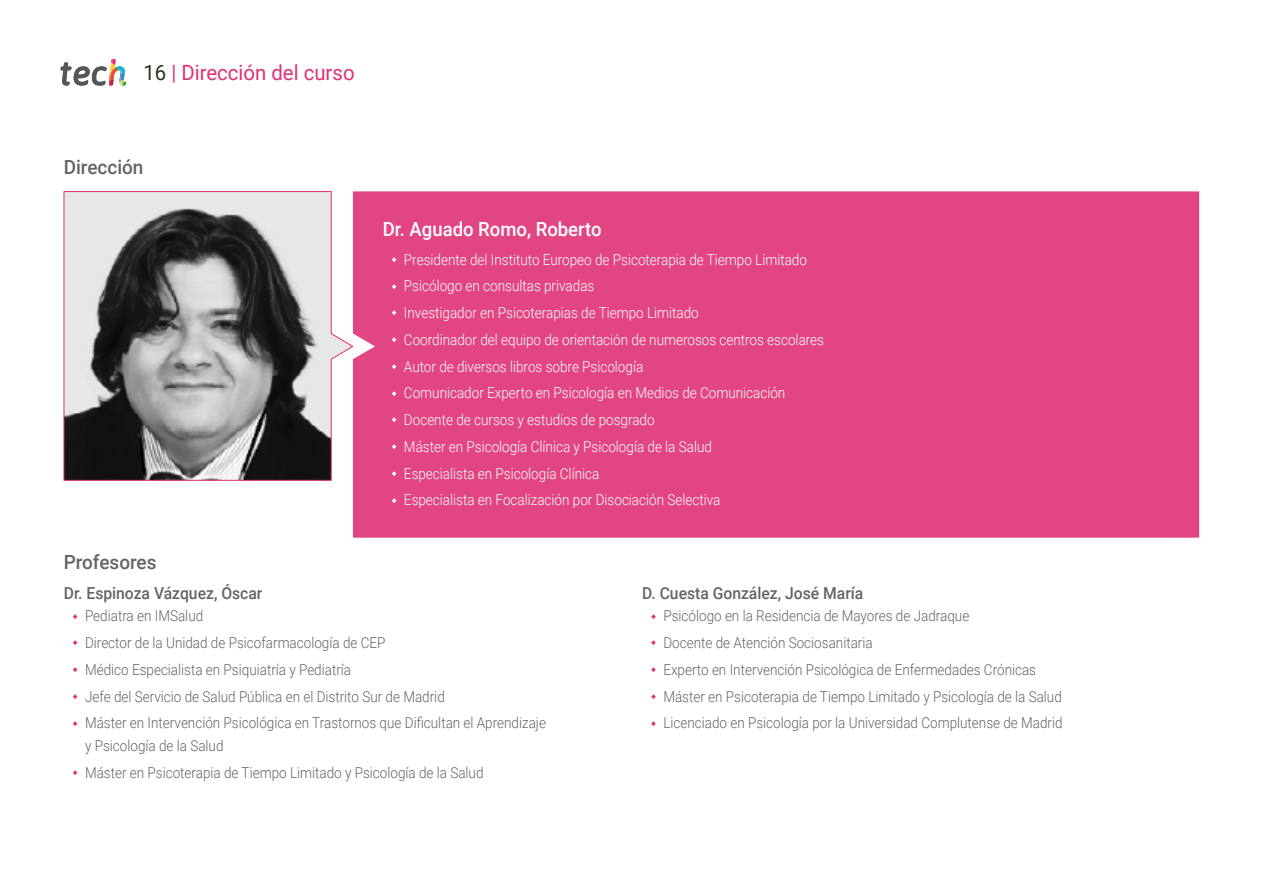
<style>
.page{position:relative;width:1263px;height:893px;background:#fff}
.page>*{position:absolute;margin:0;border:0;box-sizing:border-box;transform-origin:0 0}
.t1{font:21px "Roboto";color:#df3174}
.t2{font:500 19.5px "Roboto";color:#fff;scale:.95 1}
.t3{font:500 19.5px "Roboto";color:#61646a}
.t4{font:500 16.5px "Roboto";color:#61646a;scale:.95 1}
.t5{font:300 15px/26.7px "Roboto";color:#61646a;scale:.9 1}
.t6{font:300 15px/26.7px "Roboto";color:#fff;scale:.9 1}
.s1{color:#312e20}
</style>
<div class="page">
<div style="left:353px;top:191px;width:846px;height:347px;background:#e24682"></div>
<svg style="left:64px;top:191px;width:289px;height:290px;background:#8e8c8d"></svg>
<svg style="left:61px;top:59px;width:65px;height:27px"></svg>
<svg style="left:392px;top:257px;width:5px;height:5px"></svg>
<svg style="left:392px;top:284px;width:5px;height:5px"></svg>
<svg style="left:392px;top:310px;width:5px;height:5px"></svg>
<svg style="left:392px;top:337px;width:5px;height:5px"></svg>
<svg style="left:392px;top:364px;width:5px;height:5px"></svg>
<svg style="left:392px;top:391px;width:5px;height:5px"></svg>
<svg style="left:392px;top:417px;width:5px;height:5px"></svg>
<svg style="left:392px;top:444px;width:5px;height:5px"></svg>
<svg style="left:392px;top:471px;width:5px;height:5px"></svg>
<svg style="left:392px;top:498px;width:5px;height:5px"></svg>
<h1 class="t1" style="left:144px;top:57px;width:213px"><span class="s1">16</span> | Dirección del curso</h1>
<h2 class="t3" style="left:64px;top:154px;width:81px">Dirección</h2>
<h2 class="t3" style="left:64px;top:549px;width:94px">Profesores</h2>
<h2 class="t2" style="left:383px;top:215px;width:232px">Dr. Aguado Romo, Roberto</h2>
<p class="t6" style="left:404px;top:245px;width:468px">Presidente del Instituto Europeo de Psicoterapia de Tiempo Limitado Psicólogo en consultas privadas<br>Investigador en Psicoterapias de Tiempo Limitado<br>Coordinador del equipo de orientación de numerosos centros escolares Autor de diversos libros sobre Psicología<br>Comunicador Experto en Psicología en Medios de Comunicación Docente de cursos y estudios de posgrado<br>Máster en Psicología Clínica y Psicología de la Salud<br>Especialista en Psicología Clínica<br>Especialista en Focalización por Disociación Selectiva</p>
<p class="t4" style="left:64px;top:582px;width:211px">Dr. Espinoza Vázquez, Óscar</p>
<p class="t5" style="left:85px;top:602px;width:514px">Pediatra en IMSalud<br>Director de la Unidad de Psicofarmacología de CEP<br>Médico Especialista en Psiquiatría y Pediatría<br>Jefe del Servicio de Salud Pública en el Distrito Sur de Madrid<br>Máster en Intervención Psicológica en Trastornos que Dificultan el Aprendizaje</p>
<p class="t5" style="left:85px;top:732px;width:444px">y Psicología de la Salud<br>Máster en Psicoterapia de Tiempo Limitado y Psicología de la Salud</p>
<p class="t4" style="left:642px;top:582px;width:234px">D. Cuesta González, José María</p>
<p class="t5" style="left:663px;top:602px;width:445px">Psicólogo en la Residencia de Mayores de Jadraque<br>Docente de Atención Sociosanitaria<br>Experto en Intervención Psicológica de Enfermedades Crónicas Máster en Psicoterapia de Tiempo Limitado y Psicología de la Salud Licenciado en Psicología por la Universidad Complutense de Madrid</p>
</div>
